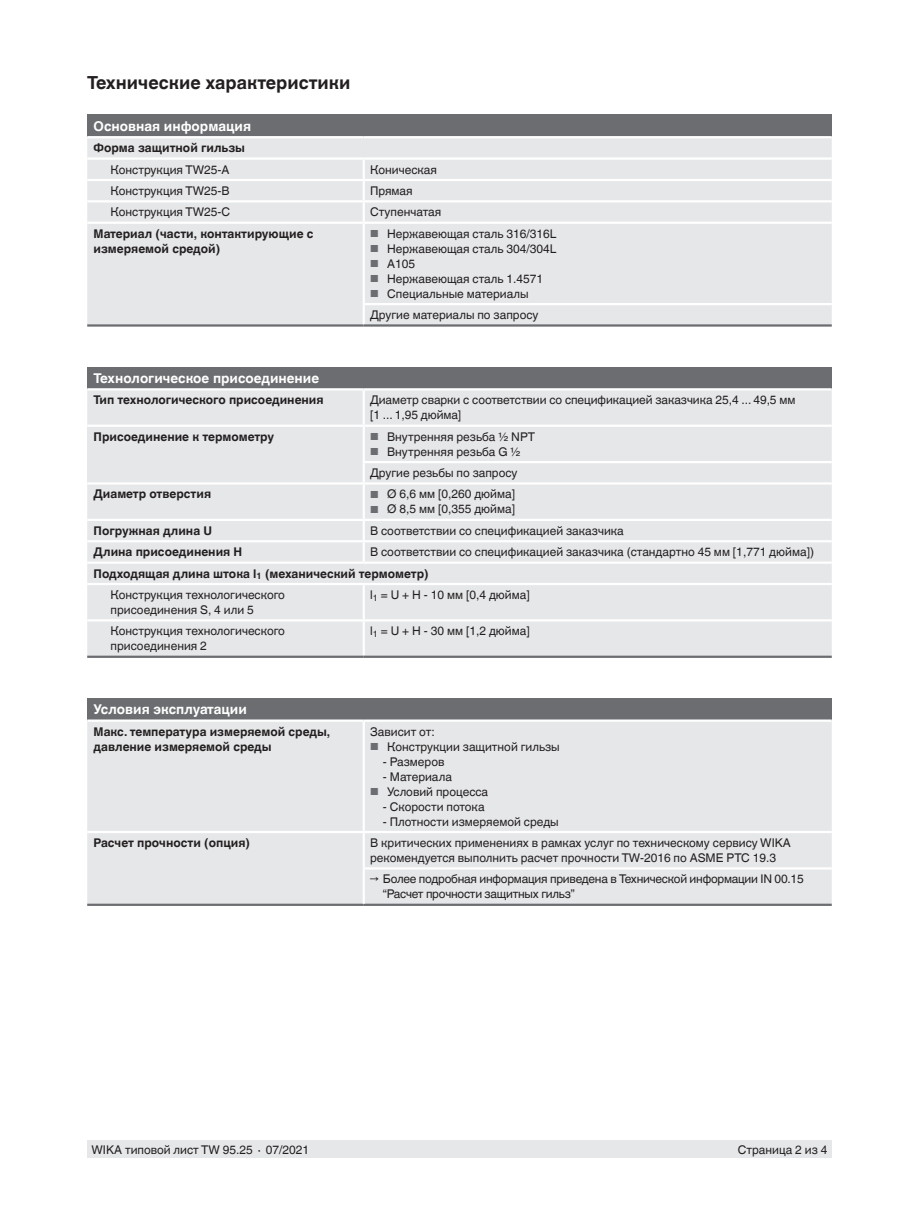
<style>
.page{position:relative;width:919px;height:1214px;background:#fff}
.page>*{position:absolute;margin:0;border:0;box-sizing:border-box;transform-origin:0 0}
.t1{font:700 18px "Helvetica World";color:#231f20}
.t2{font:700 13.5px "Helvetica World";color:#fff}
.t3{font:12px/15px "Helvetica World";color:#231f20}
.t4{font:700 12px/15px "Helvetica World";color:#231f20}
.t5{font:12px/15px "Helvetica World";letter-spacing:-.02em;color:#231f20}
.s1{font-size:10.2px;color:#6c6d70}
</style>
<div class="page">
<div style="left:87px;top:1140px;width:744px;height:17px;background:#e6e7e9"></div>
<div style="left:87px;top:115px;width:744px;height:22px;background:#6c6d70"></div>
<div style="left:87px;top:138px;width:744px;height:186px;background:#e6e7e9"></div>
<hr style="left:87px;top:324px;width:277px;height:2px;background:#6c6d70">
<hr style="left:362px;top:303px;width:469px;height:2px;background:#fff">
<hr style="left:87px;top:179px;width:277px;height:2px;background:#fff">
<hr style="left:87px;top:200px;width:277px;height:2px;background:#fff">
<hr style="left:362px;top:160px;width:3px;height:19px;background:#fff">
<hr style="left:364px;top:179px;width:467px;height:2px;background:#fff">
<hr style="left:362px;top:181px;width:3px;height:19px;background:#fff">
<hr style="left:364px;top:200px;width:467px;height:2px;background:#fff">
<hr style="left:362px;top:202px;width:3px;height:20px;background:#fff">
<hr style="left:87px;top:136px;width:277px;height:2px;background:#fff">
<hr style="left:364px;top:136px;width:467px;height:2px;background:#fff">
<hr style="left:362px;top:224px;width:3px;height:79px;background:#fff">
<hr style="left:362px;top:305px;width:3px;height:19px;background:#fff">
<hr style="left:87px;top:222px;width:277px;height:2px;background:#fff">
<hr style="left:364px;top:222px;width:467px;height:2px;background:#fff">
<hr style="left:364px;top:324px;width:467px;height:2px;background:#6c6d70">
<hr style="left:87px;top:157px;width:277px;height:3px;background:#fff">
<hr style="left:364px;top:157px;width:467px;height:3px;background:#fff">
<div style="left:87px;top:367px;width:744px;height:22px;background:#6c6d70"></div>
<div style="left:87px;top:390px;width:744px;height:265px;background:#e6e7e9"></div>
<div style="left:87px;top:426px;width:277px;height:57px;background:#e6e7e9"></div>
<hr style="left:362px;top:390px;width:3px;height:34px;background:#fff">
<hr style="left:87px;top:424px;width:277px;height:3px;background:#fff">
<hr style="left:364px;top:424px;width:467px;height:3px;background:#fff">
<hr style="left:362px;top:427px;width:3px;height:34px;background:#fff">
<hr style="left:362px;top:461px;width:469px;height:2px;background:#fff">
<hr style="left:362px;top:463px;width:3px;height:19px;background:#fff">
<hr style="left:87px;top:482px;width:277px;height:2px;background:#fff">
<hr style="left:364px;top:482px;width:467px;height:2px;background:#fff">
<hr style="left:362px;top:484px;width:3px;height:35px;background:#fff">
<hr style="left:87px;top:388px;width:277px;height:2px;background:#fff">
<hr style="left:364px;top:388px;width:467px;height:2px;background:#fff">
<hr style="left:87px;top:519px;width:277px;height:2px;background:#fff">
<hr style="left:364px;top:519px;width:467px;height:2px;background:#fff">
<hr style="left:362px;top:521px;width:3px;height:19px;background:#fff">
<hr style="left:87px;top:540px;width:277px;height:2px;background:#fff">
<hr style="left:364px;top:540px;width:467px;height:2px;background:#fff">
<hr style="left:362px;top:542px;width:3px;height:19px;background:#fff">
<hr style="left:87px;top:561px;width:277px;height:3px;background:#fff">
<hr style="left:364px;top:561px;width:467px;height:3px;background:#fff">
<hr style="left:87px;top:583px;width:277px;height:2px;background:#fff">
<hr style="left:364px;top:583px;width:467px;height:2px;background:#fff">
<hr style="left:362px;top:585px;width:3px;height:34px;background:#fff">
<hr style="left:87px;top:619px;width:277px;height:2px;background:#fff">
<hr style="left:364px;top:619px;width:467px;height:2px;background:#fff">
<hr style="left:362px;top:621px;width:3px;height:34px;background:#fff">
<hr style="left:87px;top:655px;width:277px;height:3px;background:#6c6d70">
<hr style="left:364px;top:655px;width:467px;height:3px;background:#6c6d70">
<div style="left:87px;top:698px;width:744px;height:22px;background:#6c6d70"></div>
<div style="left:87px;top:722px;width:744px;height:181px;background:#e6e7e9"></div>
<hr style="left:87px;top:903px;width:277px;height:3px;background:#6c6d70">
<hr style="left:87px;top:719px;width:277px;height:2px;background:#fff">
<hr style="left:364px;top:719px;width:467px;height:2px;background:#fff">
<hr style="left:362px;top:721px;width:3px;height:110px;background:#fff">
<hr style="left:364px;top:831px;width:467px;height:2px;background:#fff">
<hr style="left:362px;top:867px;width:469px;height:2px;background:#fff">
<hr style="left:364px;top:903px;width:467px;height:3px;background:#6c6d70">
<hr style="left:87px;top:831px;width:277px;height:2px;background:#fff">
<hr style="left:362px;top:833px;width:3px;height:34px;background:#fff">
<hr style="left:362px;top:869px;width:3px;height:34px;background:#fff">
<h1 class="t1" style="left:87px;top:73px;width:265px">Технические характеристики</h1>
<p class="t2" style="left:94px;top:118px;width:159px">Основная информация</p>
<p class="t4" style="left:94px;top:141px;width:153px">Форма защитной гильзы</p>
<p class="t3" style="left:111px;top:162px;width:120px">Конструкция TW25-A</p>
<p class="t3" style="left:370px;top:162px;width:68px">Коническая</p>
<p class="t3" style="left:111px;top:183px;width:120px">Конструкция TW25-B</p>
<p class="t3" style="left:370px;top:183px;width:44px">Прямая</p>
<p class="t3" style="left:111px;top:205px;width:121px">Конструкция TW25-C</p>
<p class="t3" style="left:370px;top:205px;width:73px">Ступенчатая</p>
<p class="t4" style="left:94px;top:226px;width:221px">Материал (части, контактирующие с измеряемой средой)</p>
<p class="t3" style="left:370px;top:226px;width:188px"><span class="s1">■</span> Нержавеющая сталь 316/316L</p>
<p class="t3" style="left:370px;top:241px;width:188px"><span class="s1">■</span> Нержавеющая сталь 304/304L</p>
<p class="t3" style="left:370px;top:256px;width:47px"><span class="s1">■</span> A105</p>
<p class="t3" style="left:370px;top:271px;width:174px"><span class="s1">■</span> Нержавеющая сталь 1.4571</p>
<p class="t3" style="left:370px;top:283px;width:170px;line-height:21.3px"><span class="s1">■</span> Специальные материалы<br>Другие материалы по запросу</p>
<p class="t2" style="left:94px;top:370px;width:227px">Технологическое присоединение</p>
<p class="t4" style="left:94px;top:393px;width:231px">Тип технологического присоединения</p>
<p class="t3" style="left:370px;top:393px;width:427px">Диаметр сварки с соответствии со спецификацией заказчика 25,4 ... 49,5 мм [1 ... 1,95 дюйма]</p>
<p class="t4" style="left:94px;top:429px;width:182px">Присоединение к термометру</p>
<p class="t3" style="left:370px;top:429px;width:166px"><span class="s1">■</span> Внутренняя резьба ½ NPT</p>
<p class="t3" style="left:370px;top:441px;width:152px;line-height:21.3px"><span class="s1">■</span> Внутренняя резьба G ½<br>Другие резьбы по запросу</p>
<p class="t4" style="left:94px;top:487px;width:119px">Диаметр отверстия</p>
<p class="t3" style="left:370px;top:487px;width:146px"><span class="s1">■</span> Ø 6,6 мм [0,260 дюйма]</p>
<p class="t3" style="left:370px;top:502px;width:146px"><span class="s1">■</span> Ø 8,5 мм [0,355 дюйма]</p>
<p class="t4" style="left:94px;top:523px;width:120px">Погружная длина U</p>
<p class="t3" style="left:370px;top:523px;width:255px">В соответствии со спецификацией заказчика</p>
<p class="t4" style="left:94px;top:544px;width:150px">Длина присоединения H</p>
<p class="t3" style="left:370px;top:544px;width:445px">В соответствии со спецификацией заказчика (стандартно 45 мм [1,771 дюйма])</p>
<p class="t4" style="left:94px;top:566px;width:336px">Подходящая длина штока l<sub>1</sub> (механический термометр)</p>
<p class="t3" style="left:111px;top:587px;width:176px">Конструкция технологического</p>
<p class="t3" style="left:111px;top:602px;width:145px">присоединения S, 4 или 5</p>
<p class="t3" style="left:370px;top:587px;width:161px">l<sub>1</sub> = U + H - 10 мм [0,4 дюйма]</p>
<p class="t3" style="left:111px;top:623px;width:176px">Конструкция технологического присоединения 2</p>
<p class="t3" style="left:370px;top:623px;width:161px">l<sub>1</sub> = U + H - 30 мм [1,2 дюйма]</p>
<p class="t2" style="left:94px;top:701px;width:155px">Условия эксплуатации</p>
<p class="t4" style="left:94px;top:724px;width:238px">Макс. температура измеряемой среды, давление измеряемой среды</p>
<p class="t3" style="left:370px;top:724px;width:66px">Зависит от:</p>
<p class="t3" style="left:370px;top:739px;width:191px"><span class="s1">■</span> Конструкции защитной гильзы</p>
<p class="t3" style="left:383px;top:754px;width:63px">- Размеров</p>
<p class="t3" style="left:383px;top:769px;width:70px">- Материала</p>
<p class="t3" style="left:370px;top:784px;width:120px"><span class="s1">■</span> Условий процесса</p>
<p class="t3" style="left:383px;top:799px;width:103px">- Скорости потока</p>
<p class="t3" style="left:383px;top:814px;width:177px">- Плотности измеряемой среды</p>
<p class="t4" style="left:94px;top:835px;width:158px">Расчет прочности (опция)</p>
<p class="t3" style="left:370px;top:835px;width:422px">В критических применениях в рамках услуг по техническому сервису WIKA рекомендуется выполнить расчет прочности TW-2016 по ASME PTC 19.3</p>
<p class="t5" style="left:383px;top:871px;width:422px;text-indent:-13px">→ Более подробная информация приведена в Технической информации IN 00.15 “Расчет прочности защитных гильз”</p>
<p class="t3" style="left:91px;top:1142px;width:219px">WIKA типовой лист TW 95.25 ∙ 07/2021</p>
<p class="t3" style="left:737px;top:1142px;width:91px">Страница 2 из 4</p>
</div>
